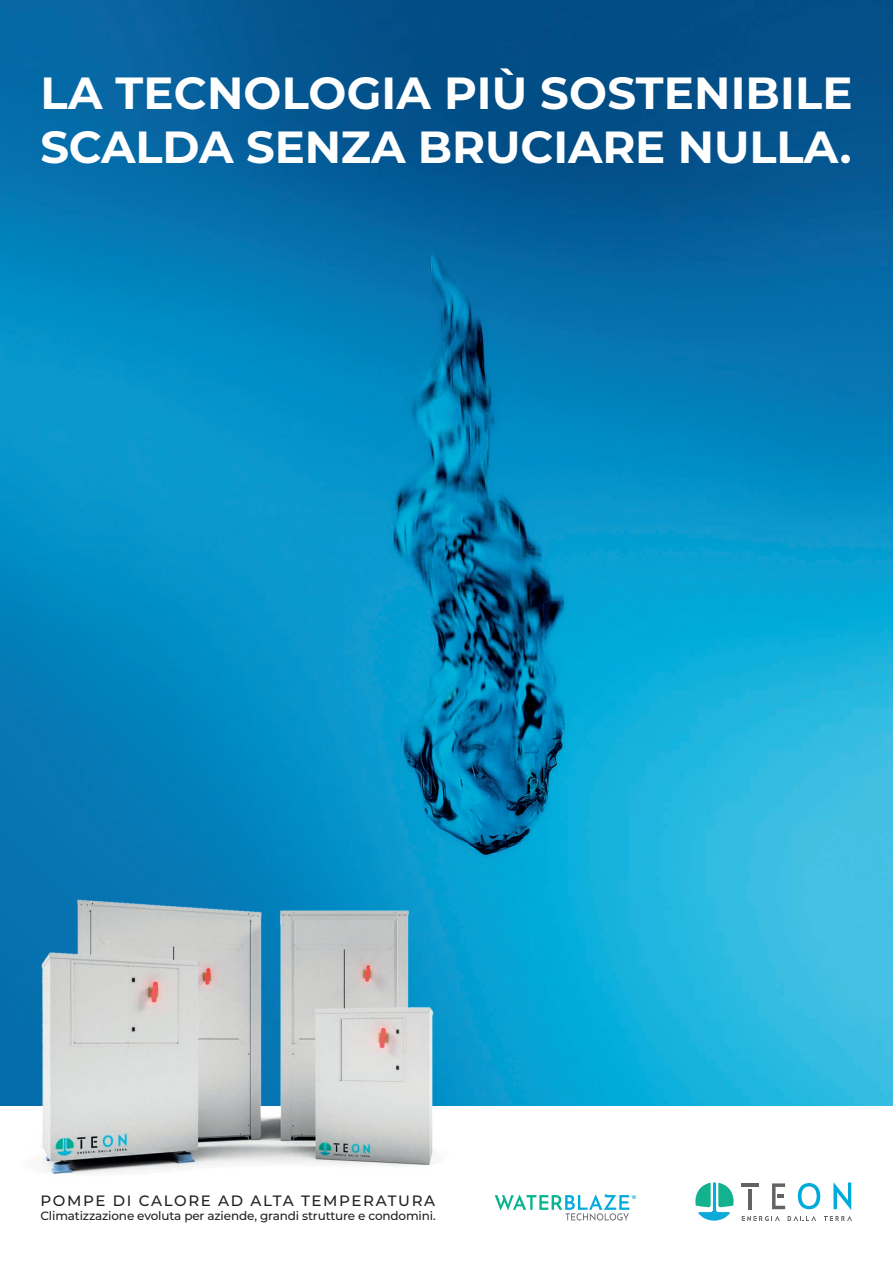
<style>
.page{position:relative;width:893px;height:1263px;background:#fff}
.page>*{position:absolute;margin:0;border:0;box-sizing:border-box;transform-origin:0 0}
.t1{font:700 45px/54px "Montserrat";letter-spacing:-.005em;color:#fff}
.t2{font:500 15px "Montserrat";letter-spacing:.11em;color:#231f20}
.t3{font:500 12px "Montserrat";letter-spacing:-.01em;color:#231f20}
</style>
<div class="page">
<img style="left:0;top:0;width:893px;height:1106px">
<svg style="left:695px;top:1182px;width:157px;height:39px"></svg>
<img style="left:0;top:771px;width:462px;height:404px">
<svg style="left:495px;top:1194px;width:141px;height:26px"></svg>
<h1 class="t1" style="left:40px;top:63px;width:814px">LA TECNOLOGIA PIÙ SOSTENIBILE<br>SCALDA SENZA BRUCIARE NULLA.</h1>
<p class="t2" style="left:40px;top:1190px;width:396px">POMPE DI CALORE AD ALTA TEMPERATURA</p>
<p class="t3" style="left:40px;top:1208px;width:397px">Climatizzazione evoluta per aziende, grandi strutture e condomini.</p>
</div>
